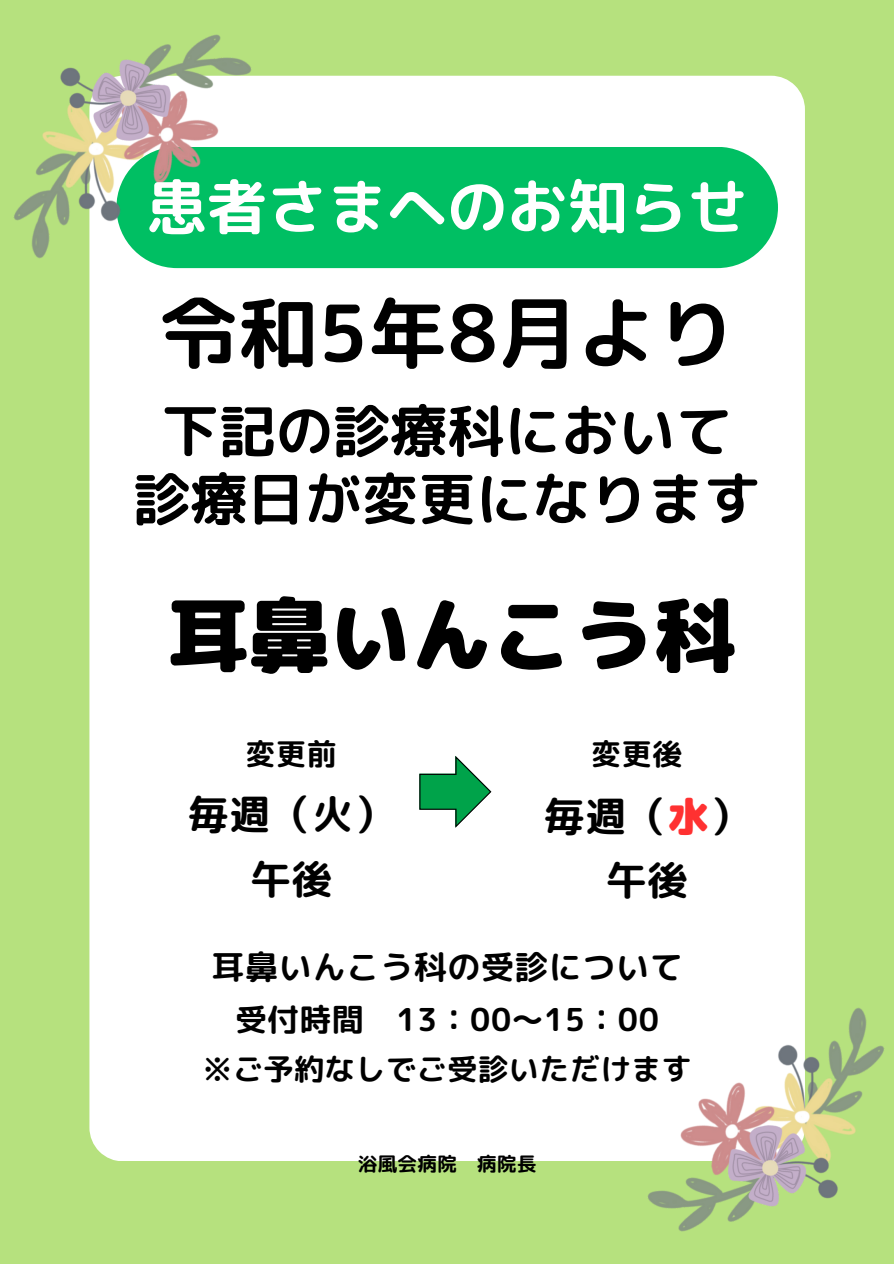
<style>
.page{position:relative;width:894px;height:1264px;background:#fff}
.page>*{position:absolute;margin:0;border:0;box-sizing:border-box;transform-origin:0 0}
.t1{font:81px "rounded mplus 1 p black";color:#000}
.t2{font:78px "rounded mplus 1 p bold";letter-spacing:.01em;color:#000}
.t3{font:60px "rounded mplus 1 p bold";color:#fff}
.t4{font:57px "rounded mplus 1 p bold";color:#000}
.t5{font:40.5px "rounded mplus 1 p bold";letter-spacing:.02em;color:#000}
.t6{font:33px "rounded mplus 1 p bold";letter-spacing:.02em;color:#000}
.t7{font:31.5px "rounded mplus 1 p bold";letter-spacing:.02em;color:#000}
.t8{font:30px "rounded mplus 1 p bold";letter-spacing:.02em;color:#000}
.t9{font:19.5px "rounded mplus 1 p bold";letter-spacing:.02em;color:#000}
.s1{font-family:"rounded mplus 1 p black";color:#ff3131}
</style>
<div class="page">
<div style="left:0;top:0;width:893px;height:1263px;background:#b6e17e"></div>
<div style="left:89px;top:76px;width:715px;height:1085px;background:#fff"></div>
<div style="left:116px;top:147px;width:661px;height:121px;background:#00bf63;border-radius:61px"></div>
<img style="left:647px;top:1007px;width:237px;height:224px">
<img style="left:13px;top:35px;width:238px;height:224px">
<svg style="left:419px;top:755px;width:72px;height:72px;background:#7dc79f"></svg>
<p class="t3" style="left:147px;top:164px;width:602px">患者さまへのお知らせ</p>
<p class="t2" style="left:159px;top:278px;width:576px">令和5年8月より</p>
<p class="t4" style="left:162px;top:390px;width:572px">下記の診療科において</p>
<p class="t4" style="left:133px;top:458px;width:629px">診療日が変更になります</p>
<p class="t1" style="left:167px;top:577px;width:569px">耳鼻いんこう科</p>
<p class="t8" style="left:245px;top:732px;width:93px">変更前</p>
<p class="t8" style="left:591px;top:732px;width:93px">変更後</p>
<p class="t5" style="left:188px;top:785px;width:207px">毎週（火）</p>
<p class="t5" style="left:250px;top:850px;width:83px">午後</p>
<p class="t5" style="left:544px;top:787px;width:207px">毎週（<span class="s1">水</span>）</p>
<p class="t5" style="left:606px;top:851px;width:83px">午後</p>
<p class="t6" style="left:211px;top:943px;width:472px">耳鼻いんこう科の受診について</p>
<p class="t7" style="left:235px;top:997px;width:425px">受付時間 13：00～15：00</p>
<p class="t8" style="left:202px;top:1047px;width:491px">※ご予約なしでご受診いただけます</p>
<p class="t9" style="left:357px;top:1150px;width:180px">浴風会病院 病院長</p>
</div>
